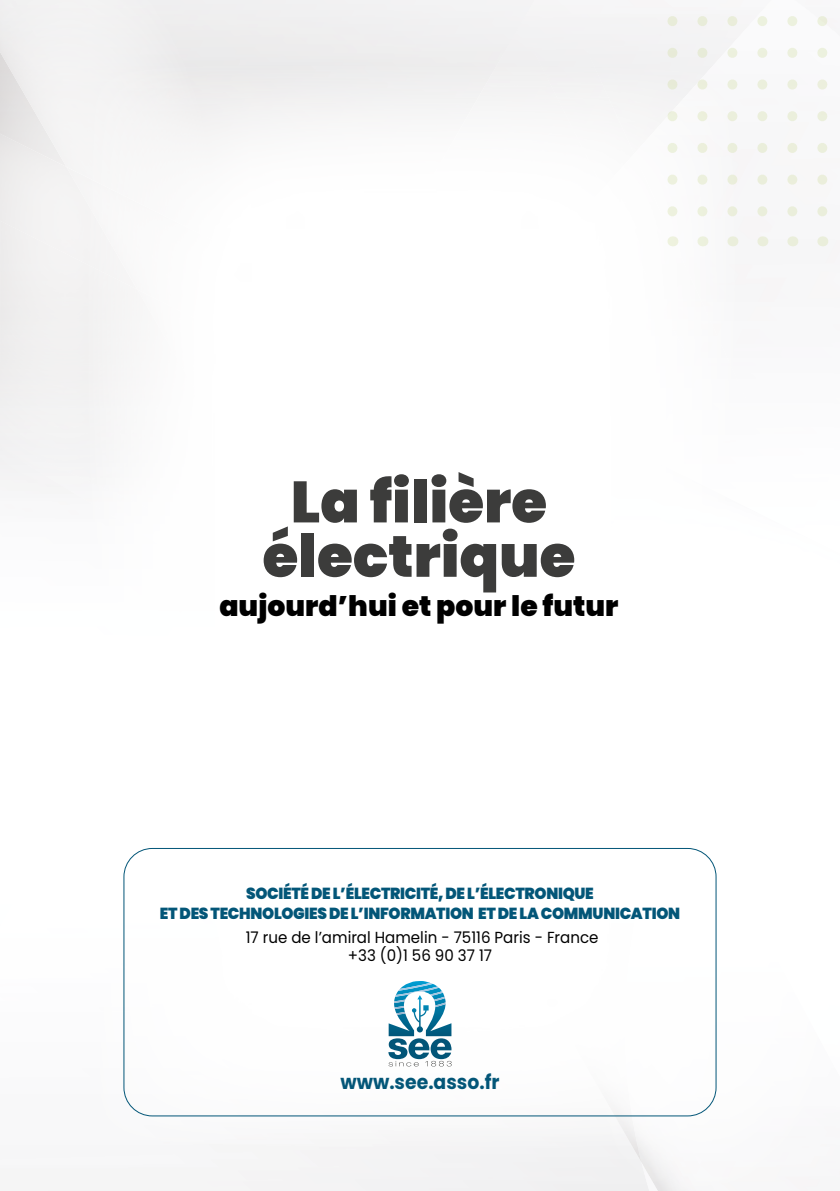
<style>
.page{position:relative;width:840px;height:1191px;background:#fff}
.page>*{position:absolute;margin:0;border:0;box-sizing:border-box;transform-origin:0 0}
.t1{font:900 58px/54.4px "Poppins";color:#3c3c3b;text-align:center}
.t2{font:900 28.2px "Poppins";color:#000}
.Txt_2{font:700 20px "Poppins";color:#035678;scale:.94 1}
.Txt_2-2{font:900 16px/20px "Poppins";letter-spacing:-.02em;color:#035678;text-align:center;scale:.96 1}
.Txt_2-3{font:16px/18px "Poppins";color:#000;text-align:center;scale:.94 1}
</style>
<div class="page">
<div style="left:563px;top:0;width:70px;height:62px;background:#f3f3f4"></div>
<img style="left:633px;top:17px;width:196px;height:230px">
<div style="left:354px;top:24px;width:248px;height:38px;background:#f0eff1"></div>
<img style="left:742px;top:189px;width:26px;height:58px">
<div style="left:0;top:0;width:216px;height:487px;background:#f2f1f1"></div>
<div style="left:85px;top:62px;width:657px;height:1089px;background:#fff"></div>
<svg style="left:557px;top:848px;width:160px;height:343px"></svg>
<svg style="left:667px;top:16px;width:10px;height:201px"></svg>
<svg style="left:727px;top:16px;width:10px;height:201px"></svg>
<svg style="left:786px;top:16px;width:10px;height:210px"></svg>
<svg style="left:697px;top:16px;width:10px;height:201px"></svg>
<svg style="left:757px;top:16px;width:10px;height:210px"></svg>
<svg style="left:816px;top:16px;width:10px;height:210px"></svg>
<svg style="left:388px;top:981px;width:63px;height:85px"></svg>
<p class="t1" style="left:262px;top:475px;width:314px">La filière électrique</p>
<p class="t2" style="left:219px;top:590px;width:400px">aujourd’hui et pour le futur</p>
<p class="Txt_2-2" style="left:160px;top:883px;width:543px">SOCIÉTÉ DE L’ÉLECTRICITÉ, DE L’ÉLECTRONIQUE<br>ET DES TECHNOLOGIES DE L’INFORMATION ET DE LA COMMUNICATION</p>
<p class="Txt_2-3" style="left:246px;top:928px;width:376px">17 rue de l’amiral Hamelin - 75116 Paris - France +33 (0)1 56 90 37 17</p>
<p class="Txt_2" style="left:340px;top:1070px;width:171px">www.see.asso.fr</p>
</div>
